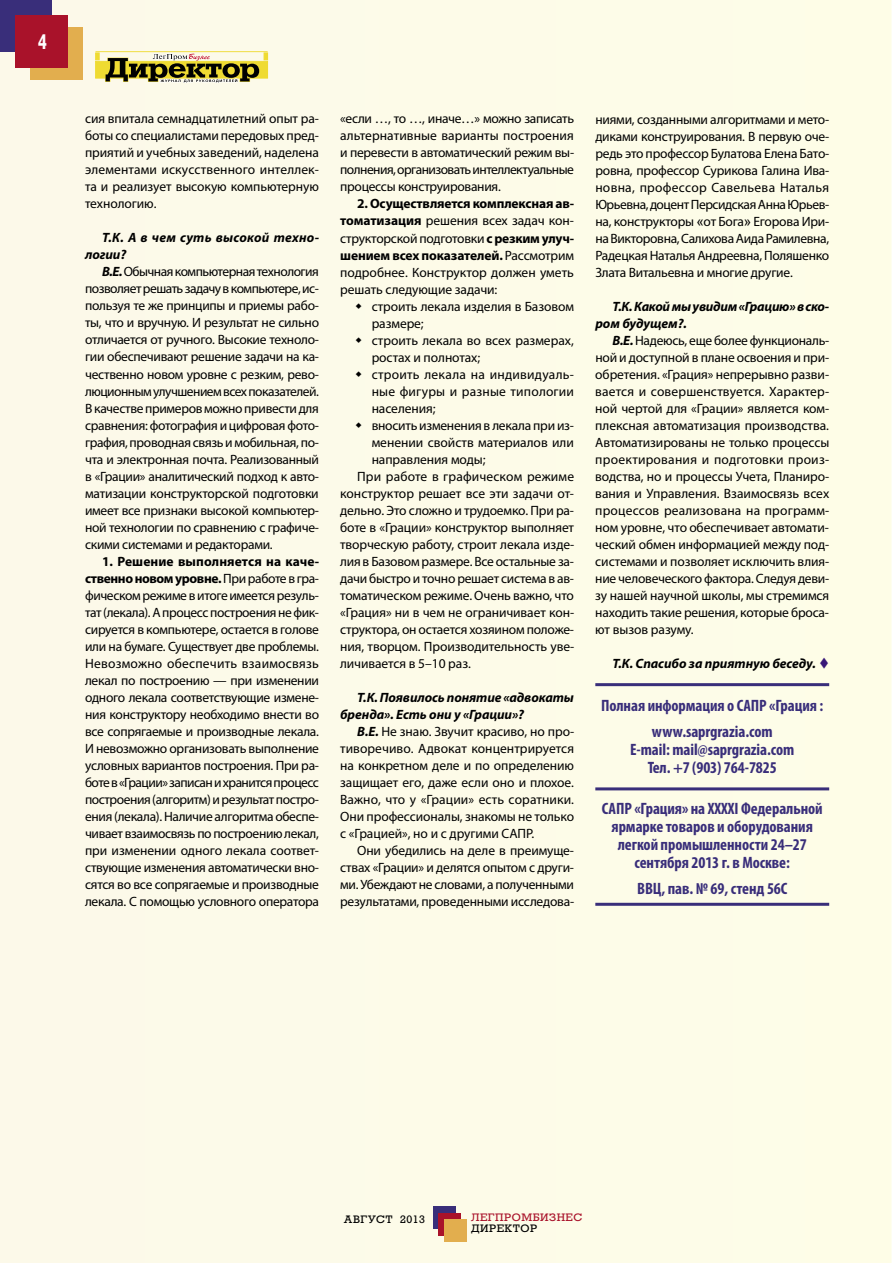
<style>
.page{position:relative;width:893px;height:1263px;background:#fff}
.page>*{position:absolute;margin:0;border:0;box-sizing:border-box;transform-origin:0 0}
.t1{font:700 21px "Pragmatica Cond C";color:#fff;scale:.8 1}
.t2{font:700 condensed 16.5px/18px "Myriad Pro";letter-spacing:-.005em;color:#392e7a;text-align:center}
.t3{font:13.5px/17px "Myriad Pro";letter-spacing:-.01em;color:#000;text-align:justify}
.t4{font:italic 700 13.5px/17px "Myriad Pro";letter-spacing:-.005em;color:#000}
.t5{font:italic 700 13.5px/17px "Myriad Pro";letter-spacing:.015em;color:#000}
.t6{font:13.5px "Myriad Pro";letter-spacing:.02em;color:#000}
.t7{font:13.5px "Myriad Pro";letter-spacing:.01em;color:#000}
.t8{font:13.5px "Myriad Pro";letter-spacing:.015em;color:#000}
.t9{font:10.5px "Rodeo";letter-spacing:.04em;color:#000;scale:1.1 1}
.t10{font:10.5px "Rodeo";letter-spacing:.04em;color:#a9122a;scale:1.1 1}
.s1{font-weight:700;font-style:italic}
.s2{font-weight:700}
.s3{font-family:"Arial"}
.s4{color:#381778}
</style>
<div class="page">
<div style="left:0;top:0;width:892px;height:1263px;background:#fdfbe8"></div>
<div style="left:433px;top:1206px;width:23px;height:23px;background:#392e7a"></div>
<div style="left:438px;top:1213px;width:23px;height:22px;background:#a9122a"></div>
<div style="left:444px;top:1219px;width:23px;height:22px;background:#e2ae4e"></div>
<div style="left:0;top:0;width:52px;height:51px;background:#392e7a"></div>
<div style="left:30px;top:27px;width:53px;height:53px;background:#e2ae4e"></div>
<div style="left:15px;top:15px;width:53px;height:53px;background:#a9122a"></div>
<div style="left:96px;top:61px;width:172px;height:17px;background:#efdb32;border:1px solid #efdb32"></div>
<hr style="left:95px;top:51px;width:173px;height:1px;background:#efdb32">
<svg style="left:96px;top:53px;width:3px;height:7px"></svg>
<svg style="left:105px;top:53px;width:163px;height:30px"></svg>
<hr style="left:595px;top:683px;width:234px;height:3px;background:#392e7a">
<hr style="left:595px;top:903px;width:234px;height:3px;background:#392e7a">
<hr style="left:595px;top:787px;width:234px;height:3px;background:#392e7a">
<svg style="left:356px;top:303px;width:5px;height:5px"></svg>
<svg style="left:356px;top:337px;width:5px;height:5px"></svg>
<svg style="left:356px;top:371px;width:5px;height:5px"></svg>
<svg style="left:356px;top:422px;width:5px;height:5px"></svg>
<h1 class="t1" style="left:38px;top:30px;width:12px">4</h1>
<p class="t3" style="left:85px;top:111px;width:236px">сия впитала семнадцатилетний опыт ра&shy;боты со специалистами передовых пред&shy;приятий и учебных заведений, наделена элементами искусственного интеллек&shy;та и реализует высокую компьютерную технологию.</p>
<p class="t5" style="left:85px;top:230px;width:235px;text-indent:17px">Т.К. А в чем суть высокой техно&shy;логии?</p>
<p class="t3" style="left:85px;top:264px;width:236px;text-indent:17px"><span class="s1">В.Е.</span> Обычная компьютерная технология позволяет решать задачу вкомпьютере, ис&shy;пользуя те же принципы и приемы рабо&shy;ты, что и вручную. И результат не сильно отличается от ручного. Высокие техноло&shy;гии обеспечивают решение задачи на ка&shy;чественно новом уровне с резким, рево&shy;люционным улучшением всех показателей.<br>В качестве примеров можно привести для сравнения: фотография ицифровая фото&shy;графия, проводная связь имобильная, по&shy;чта и электронная почта. Реализованный в «Грации» аналитический подход к авто&shy;матизации конструкторской подготовки имеет все признаки высокой компьютер&shy;ной технологии по сравнению с графиче&shy;скими системами и редакторами.</p>
<p class="t3" style="left:85px;top:553px;width:236px;text-indent:17px"><span class="s2">1. Решение выполняется на каче&shy;ственно новом уровне.</span> При работе вгра&shy;фическом режиме в итоге имеется резуль&shy;тат (лекала). А процесс построения не фик&shy;сируется в компьютере, остается в голове или на бумаге. Существует две проблемы.<br>Невозможно обеспечить взаимосвязь лекал по построению — при изменении одного лекала соответствующие измене&shy;ния конструктору необходимо внести во все сопрягаемые и производные лекала.<br>И невозможно организовать выполнение условных вариантов построения. При ра&shy;боте в«Грации» записан ихранится процесс построения (алгоритм) ирезультат постро&shy;ения (лекала). Наличие алгоритма обеспе&shy;чивает взаимосвязь по построению лекал, при изменении одного лекала соответ&shy;ствующие изменения автоматически вно&shy;сятся во все сопрягаемые и производные лекала. С помощью условного оператора</p>
<p class="t3" style="left:340px;top:111px;width:235px">«если …, то …, иначе…» можно записать альтернативные варианты построения и перевести в автоматический режим вы&shy;полнения, организовать интеллектуальные процессы конструирования.</p>
<p class="t3" style="left:340px;top:196px;width:235px;text-indent:17px"><span class="s2">2. Осуществляется комплексная ав&shy;томатизация</span> решения всех задач кон&shy;структорской подготовки <span class="s2">срезким улуч&shy;шением всех показателей.</span> Рассмотрим подробнее. Конструктор должен уметь решать следующие задачи:</p>
<p class="t3" style="left:372px;top:298px;width:204px">строить лекала изделия в Базовом</p>
<p class="t3" style="left:372px;top:315px;width:54px">размере;</p>
<p class="t3" style="left:372px;top:332px;width:204px">строить лекала во всех размерах,</p>
<p class="t3" style="left:372px;top:349px;width:110px">ростах и полнотах;</p>
<p class="t6" style="left:372px;top:367px;width:204px">строить лекала на индивидуаль-</p>
<p class="t8" style="left:372px;top:384px;width:204px">ные фигуры и разные типологии</p>
<p class="t3" style="left:372px;top:400px;width:65px">населения;</p>
<p class="t3" style="left:372px;top:417px;width:204px">вносить изменения в лекала при из-</p>
<p class="t3" style="left:372px;top:434px;width:204px">менении свойств материалов или</p>
<p class="t3" style="left:372px;top:451px;width:115px">направления моды;</p>
<p class="t7" style="left:357px;top:469px;width:218px">При работе в графическом режиме</p>
<p class="t3" style="left:340px;top:485px;width:235px">конструктор решает все эти задачи от-</p>
<p class="t3" style="left:340px;top:502px;width:235px">дельно. Это сложно и трудоемко. При ра-</p>
<p class="t3" style="left:340px;top:519px;width:235px">боте в «Грации» конструктор выполняет</p>
<p class="t3" style="left:340px;top:536px;width:235px">творческую работу, строит лекала изде-</p>
<p class="t3" style="left:340px;top:553px;width:235px">лия в Базовом размере. Все остальные за-</p>
<p class="t3" style="left:340px;top:570px;width:235px">дачи быстро и точно решает система в ав-</p>
<p class="t3" style="left:340px;top:587px;width:235px">томатическом режиме. Очень важно, что</p>
<p class="t3" style="left:340px;top:604px;width:235px">«Грация» ни в чем не ограничивает кон-</p>
<p class="t3" style="left:340px;top:621px;width:235px">структора, он остается хозяином положе-</p>
<p class="t3" style="left:340px;top:638px;width:236px">ния, творцом. Производительность уве-</p>
<p class="t3" style="left:340px;top:655px;width:132px">личивается в 5–10 раз.</p>
<p class="t4" style="left:340px;top:689px;width:235px;text-indent:17px">Т.К. Появилось понятие «адвокаты бренда». Есть они у «Грации»?</p>
<p class="t3" style="left:340px;top:723px;width:235px;text-indent:17px"><span class="s1">В.Е.</span> Не знаю. Звучит красиво, но про&shy;тиворечиво. Адвокат концентрируется на конкретном деле и по определению защищает его, даже если оно и плохое.<br>Важно, что у «Грации» есть соратники.<br>Они профессионалы, знакомы не только с «Грацией», но и с другими САПР.</p>
<p class="t3" style="left:340px;top:842px;width:236px;text-indent:17px">Они убедились на деле в преимуще&shy;ствах «Грации» и делятся опытом с други&shy;ми. Убеждают не словами, а полученными результатами, проведенными исследова-</p>
<p class="t3" style="left:595px;top:111px;width:236px">ниями, созданными алгоритмами и мето&shy;диками конструирования. В первую оче&shy;редь это профессор Булатова Елена Бато&shy;ровна, профессор Сурикова Галина Ива&shy;новна, профессор Савельева Наталья Юрьевна, доцент Персидская Анна Юрьев&shy;на, конструкторы <span class="s3">«</span>от Бога<span class="s3">»</span> Егорова Ири&shy;на Викторовна, Салихова Аида Рамилевна, Радецкая Наталья Андреевна, Поляшенко Злата Витальевна и многие другие.</p>
<p class="t4" style="left:595px;top:298px;width:235px;text-indent:17px">Т.К. Какой мы увидим «Грацию» вско&shy;ром будущем?.</p>
<p class="t3" style="left:595px;top:332px;width:236px;text-indent:17px"><span class="s1">В.Е.</span> Надеюсь, еще более функциональ&shy;ной и доступной в плане освоения и при&shy;обретения. «Грация» непрерывно разви&shy;вается и совершенствуется. Характер&shy;ной чертой для «Грации» является ком&shy;плексная автоматизация производства.<br>Автоматизированы не только процессы проектирования и подготовки произ&shy;водства, но и процессы Учета, Планиро&shy;вания и Управления. Взаимосвязь всех процессов реализована на программ&shy;ном уровне, что обеспечивает автомати&shy;ческий обмен информацией между под&shy;системами и позволяет исключить влия&shy;ние человеческого фактора. Следуя деви&shy;зу нашей научной школы, мы стремимся находить такие решения, которые броса&shy;ют вызов разуму.</p>
<p class="t4" style="left:612px;top:655px;width:218px">Т.К. Спасибо за приятную беседу. <span class="s4">▼</span></p>
<p class="t2" style="left:601px;top:692px;width:224px;line-height:26.5px">Полная информация о САПР «Грация : www.saprgrazia.com</p>
<p class="t2" style="left:630px;top:741px;width:166px">E-mail: mail@saprgrazia.com<br>Тел. +7 (903) 764-7825</p>
<p class="t2" style="left:602px;top:799px;width:222px">САПР «Грация» на XXXXI Федеральной ярмарке товаров и оборудования легкой промышленности 24–27 сентября 2013 г. в Москве:</p>
<p class="t2" style="left:637px;top:880px;width:152px">ВВЦ, пав. № 69, стенд 56С</p>
<p class="t9" style="left:344px;top:1213px;width:75px">август 2013</p>
<p class="t10" style="left:471px;top:1211px;width:102px">лЕГПРОМБИЗНЕС</p>
<p class="t9" style="left:471px;top:1222px;width:62px">ДИРЕКТОР</p>
</div>
